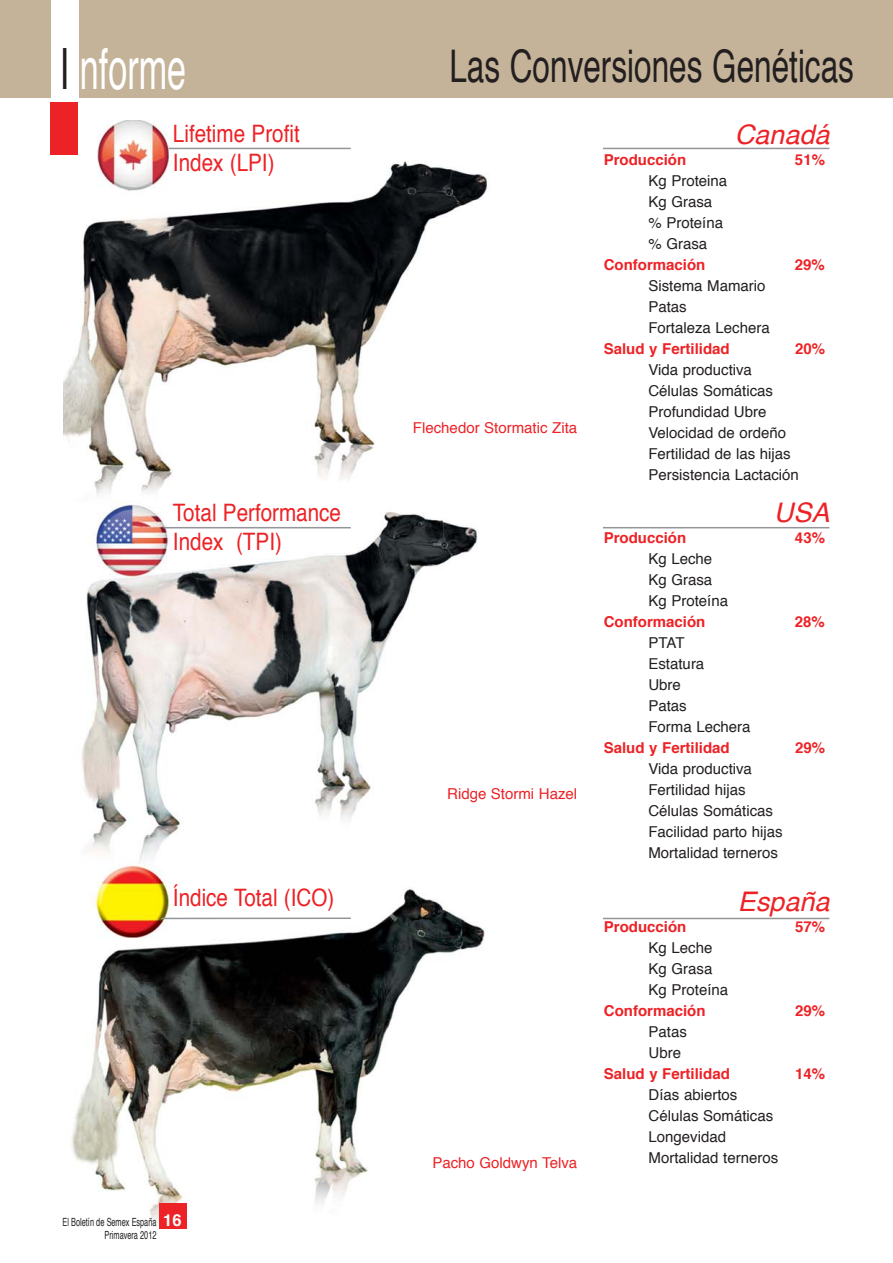
<style>
.page{position:relative;width:893px;height:1263px;background:#fff}
.page>*{position:absolute;margin:0;border:0;box-sizing:border-box;transform-origin:0 0}
.t1{font:57px "Helvetica";color:#fff;scale:.6 1}
.t2{font:45px "Helvetica";color:#231f20;scale:.7 1}
.t3{font:italic 27px "Helvetica";color:#ed2226}
.t4{font:24px/28.8px "Helvetica";color:#ed2226;scale:.86 1}
.t5{font:15px/21px "Helvetica";color:#231f20}
.t6{font:700 15px "Helvetica";color:#ed2226}
.t7{font:15px "Helvetica";color:#ed2226}
.t8{font:11.25px/13.5px "Helvetica";color:#231f20;scale:.65 1}
.s1{color:#231f20}
.s2{font-weight:700;font-size:16.5px;color:#fff}
</style>
<div class="page">
<img style="left:64px;top:121px;width:423px;height:1105px">
<div style="left:0;top:0;width:892px;height:97px;background:#c4b398"></div>
<div style="left:51px;top:0;width:27px;height:119px;background:#fff"></div>
<div style="left:51px;top:102px;width:27px;height:52px;background:#ed2226"></div>
<hr style="left:603px;top:527px;width:226px;height:1px;background:#939598">
<hr style="left:164px;top:527px;width:187px;height:1px;background:#939598">
<hr style="left:603px;top:148px;width:226px;height:1px;background:#939598">
<hr style="left:169px;top:148px;width:182px;height:1px;background:#939598">
<hr style="left:161px;top:918px;width:190px;height:1px;background:#939598">
<hr style="left:603px;top:918px;width:226px;height:1px;background:#939598">
<div style="left:159px;top:1203px;width:27px;height:26px;background:#ed2226"></div>
<h1 class="t1" style="left:60px;top:46px;width:212px"><span class="s1">I</span> nforme</h1>
<h3 class="t4" style="left:173px;top:122px;width:149px">Lifetime Profit<br>Index (LPI)</h3>
<h3 class="t4" style="left:173px;top:500px;width:197px">Total Performance<br>Index (TPI)</h3>
<h3 class="t4" style="left:173px;top:885px;width:189px">Índice Total (ICO)</h3>
<p class="t8" style="left:105px;top:1216px;width:120px;text-indent:-42px">El Boletín de Semex España <span class="s2">16<br></span>Primavera 2012</p>
<h2 class="t2" style="left:449px;top:48px;width:579px">Las Conversiones Genéticas</h2>
<p class="t7" style="left:413px;top:421px;width:166px">Flechedor Stormatic Zita</p>
<p class="t7" style="left:447px;top:788px;width:131px">Ridge Stormi Hazel</p>
<p class="t7" style="left:432px;top:1156px;width:146px">Pacho Goldwyn Telva</p>
<h3 class="t3" style="left:734px;top:123px;width:96px">Canadá</h3>
<p class="t6" style="left:603px;top:153px;width:84px">Producción</p>
<p class="t6" style="left:795px;top:153px;width:32px">51%</p>
<p class="t5" style="left:648px;top:171px;width:80px">Kg Proteina<br>Kg Grasa % Proteína % Grasa</p>
<p class="t6" style="left:603px;top:258px;width:103px">Conformación</p>
<p class="t6" style="left:795px;top:258px;width:32px">29%</p>
<p class="t5" style="left:648px;top:276px;width:123px">Sistema Mamario<br>Patas<br>Fortaleza Lechera</p>
<p class="t6" style="left:603px;top:342px;width:127px">Salud y Fertilidad</p>
<p class="t6" style="left:795px;top:342px;width:32px">20%</p>
<p class="t5" style="left:648px;top:360px;width:152px">Vida productiva<br>Células Somáticas<br>Profundidad Ubre<br>Velocidad de ordeño<br>Fertilidad de las hijas<br>Persistencia Lactación</p>
<h3 class="t3" style="left:773px;top:501px;width:57px">USA</h3>
<p class="t6" style="left:603px;top:531px;width:84px">Producción</p>
<p class="t6" style="left:795px;top:531px;width:32px">43%</p>
<p class="t5" style="left:648px;top:549px;width:81px">Kg Leche<br>Kg Grasa<br>Kg Proteína</p>
<p class="t6" style="left:603px;top:615px;width:103px">Conformación</p>
<p class="t6" style="left:795px;top:615px;width:32px">28%</p>
<p class="t5" style="left:648px;top:633px;width:104px">PTAT<br>Estatura<br>Ubre<br>Patas<br>Forma Lechera</p>
<p class="t6" style="left:603px;top:741px;width:127px">Salud y Fertilidad</p>
<p class="t6" style="left:795px;top:741px;width:32px">29%</p>
<p class="t5" style="left:648px;top:759px;width:136px">Vida productiva<br>Fertilidad hijas<br>Células Somáticas<br>Facilidad parto hijas<br>Mortalidad terneros</p>
<h3 class="t3" style="left:737px;top:891px;width:93px">España</h3>
<p class="t6" style="left:604px;top:921px;width:84px">Producción</p>
<p class="t6" style="left:795px;top:921px;width:32px">57%</p>
<p class="t5" style="left:648px;top:939px;width:81px">Kg Leche<br>Kg Grasa<br>Kg Proteína</p>
<p class="t6" style="left:604px;top:1005px;width:103px">Conformación</p>
<p class="t6" style="left:795px;top:1005px;width:32px">29%</p>
<p class="t5" style="left:648px;top:1023px;width:40px">Patas<br>Ubre</p>
<p class="t6" style="left:604px;top:1068px;width:127px">Salud y Fertilidad</p>
<p class="t6" style="left:795px;top:1068px;width:32px">14%</p>
<p class="t5" style="left:648px;top:1086px;width:131px">Días abiertos<br>Células Somáticas<br>Longevidad<br>Mortalidad terneros</p>
</div>
